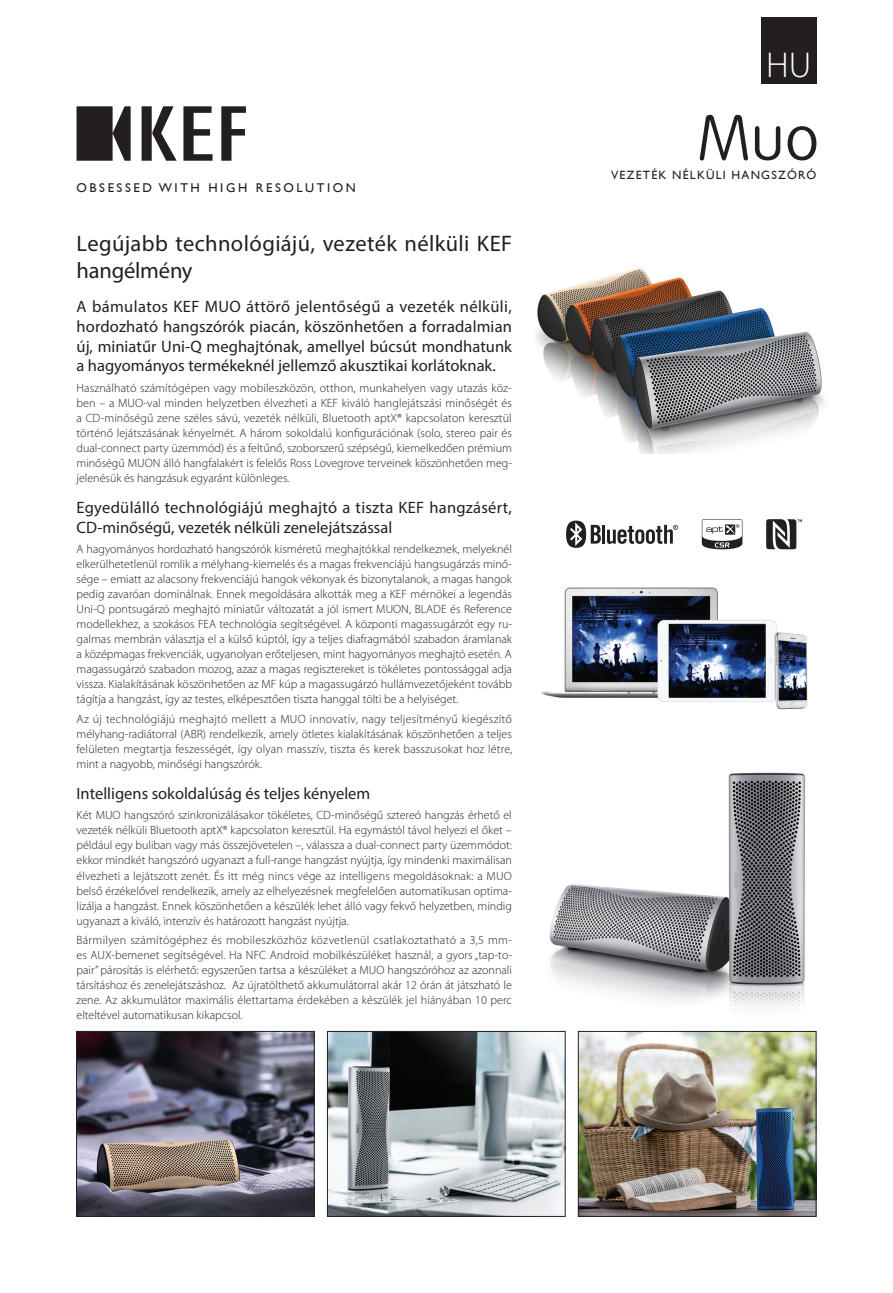
<style>
.page{position:relative;width:893px;height:1293px;background:#fff}
.page>*{position:absolute;margin:0;border:0;box-sizing:border-box;transform-origin:0 0}
.t1{font:300 36px "Myriad Pro";color:#fff}
.t2{font:22.5px/27px "Myriad Pro";letter-spacing:.015em;color:#231f20}
.t3{font:16.5px/19.8px "Myriad Pro";color:#231f20;text-align:justify}
.t4{font:12.75px "Gill Sans";letter-spacing:.2em;color:#231f20}
.t5{font:300 12px/15px "Myriad Pro";color:#231f20;text-align:justify}
.t6{font:12px "Gill Sans";letter-spacing:.1em;color:#231f20}
</style>
<div class="page">
<hr style="left:602px;top:525px;width:3px;height:18px;background:#231f20">
<svg style="left:566px;top:520px;width:35px;height:28px"></svg>
<svg style="left:607px;top:525px;width:71px;height:19px"></svg>
<svg style="left:702px;top:519px;width:40px;height:30px"></svg>
<svg style="left:766px;top:519px;width:36px;height:30px"></svg>
<img style="left:542px;top:587px;width:266px;height:123px">
<img style="left:549px;top:772px;width:257px;height:238px">
<img style="left:78px;top:1033px;width:234px;height:181px">
<div style="left:76px;top:1031px;width:238px;height:185px;border:1px solid #231f20"></div>
<img style="left:580px;top:1033px;width:234px;height:181px">
<div style="left:578px;top:1031px;width:238px;height:185px;border:1px solid #231f20"></div>
<img style="left:329px;top:1033px;width:234px;height:181px">
<div style="left:327px;top:1031px;width:238px;height:185px;border:1px solid #231f20"></div>
<img style="left:535px;top:268px;width:290px;height:185px">
<svg style="left:700px;top:115px;width:48px;height:45px"></svg>
<svg style="left:755px;top:126px;width:25px;height:34px"></svg>
<svg style="left:788px;top:126px;width:28px;height:34px"></svg>
<svg style="left:77px;top:106px;width:169px;height:55px"></svg>
<div style="left:761px;top:17px;width:56px;height:66px;background:#231f20"></div>
<p class="t4" style="left:77px;top:181px;width:281px">OBSESSED WITH HIGH RESOLUTION</p>
<h2 class="t2" style="left:77px;top:229px;width:437px">Legújabb technológiájú, vezeték nélküli KEF hangélmény</h2>
<p class="t3" style="left:77px;top:296px;width:437px">A bámulatos KEF MUO áttörő jelentőségű a vezeték nélküli, hordozható hangszórók piacán, köszönhetően a forradalmian új, miniatűr Uni-Q meghajtónak, amellyel búcsút mondhatunk a hagyományos termékeknél jellemző akusztikai korlátoknak.</p>
<p class="t5" style="left:77px;top:380px;width:437px">Használható számítógépen vagy mobileszközön, otthon, munkahelyen vagy utazás köz&shy;ben – a MUO-val minden helyzetben élvezheti a KEF kiváló hanglejátszási minőségét és a CD-minőségű zene széles sávú, vezeték nélküli, Bluetooth aptX® kapcsolaton keresztül történő lejátszásának kényelmét. A három sokoldalú konfigurációnak (solo, stereo pair és dual-connect party üzemmód) és a feltűnő, szoborszerű szépségű, kiemelkedően prémium minőségű MUON álló hangfalakért is felelős Ross Lovegrove terveinek köszönhetően meg&shy;jelenésük és hangzásuk egyaránt különleges.</p>
<h3 class="t3" style="left:77px;top:497px;width:437px">Egyedülálló technológiájú meghajtó a tiszta KEF hangzásért,<br>CD-minőségű, vezeték nélküli zenelejátszással</h3>
<p class="t5" style="left:77px;top:542px;width:437px">A hagyományos hordozható hangszórók kisméretű meghajtókkal rendelkeznek, melyeknél elkerülhetetlenül romlik a mélyhang-kiemelés és a magas frekvenciájú hangsugárzás minő&shy;sége – emiatt az alacsony frekvenciájú hangok vékonyak és bizonytalanok, a magas hangok pedig zavaróan dominálnak. Ennek megoldására alkották meg a KEF mérnökei a legendás Uni-Q pontsugárzó meghajtó miniatűr változatát a jól ismert MUON, BLADE és Reference modellekhez, a szokásos FEA technológia segítségével. A központi magassugárzót egy ru&shy;galmas membrán választja el a külső kúptól, így a teljes diafragmából szabadon áramlanak a középmagas frekvenciák, ugyanolyan erőteljesen, mint hagyományos meghajtó esetén. A magassugárzó szabadon mozog, azaz a magas regisztereket is tökéletes pontossággal adja vissza. Kialakításának köszönhetően az MF kúp a magassugárzó hullámvezetőjeként tovább tágítja a hangzást, így az testes, elképesztően tiszta hanggal tölti be a helyiséget.</p>
<p class="t5" style="left:77px;top:711px;width:437px">Az új technológiájú meghajtó mellett a MUO innovatív, nagy teljesítményű kiegészítő mélyhang-radiátorral (ABR) rendelkezik, amely ötletes kialakításának köszönhetően a teljes felületen megtartja feszességét, így olyan masszív, tiszta és kerek basszusokat hoz létre, mint a nagyobb, minőségi hangszórók.</p>
<h3 class="t3" style="left:77px;top:783px;width:295px">Intelligens sokoldalúság és teljes kényelem</h3>
<p class="t5" style="left:77px;top:808px;width:437px">Két MUO hangszóró szinkronizálásakor tökéletes, CD-minőségű sztereó hangzás érhető el vezeték nélküli Bluetooth aptX® kapcsolaton keresztül. Ha egymástól távol helyezi el őket – például egy buliban vagy más összejövetelen –, válassza a dual-connect party üzemmódot: ekkor mindkét hangszóró ugyanazt a full-range hangzást nyújtja, így mindenki maximálisan élvezheti a lejátszott zenét. És itt még nincs vége az intelligens megoldásoknak: a MUO belső érzékelővel rendelkezik, amely az elhelyezésnek megfelelően automatikusan optima&shy;lizálja a hangzást. Ennek köszönhetően a készülék lehet álló vagy fekvő helyzetben, mindig ugyanazt a kiváló, intenzív és határozott hangzást nyújtja.</p>
<p class="t5" style="left:77px;top:932px;width:437px">Bármilyen számítógéphez és mobileszközhöz közvetlenül csatlakoztatható a 3,5 mm&shy;es AUX-bemenet segítségével. Ha NFC Android mobilkészüléket használ, a gyors „tap-to&shy;pair” párosítás is elérhető: egyszerűen tartsa a készüléket a MUO hangszóróhoz az azonnali társításhoz és zenelejátszáshoz. Az újratölthető akkumulátorral akár 12 órán át játszható le zene. Az akkumulátor maximális élettartama érdekében a készülék jel hiányában 10 perc elteltével automatikusan kikapcsol.</p>
<h1 class="t1" style="left:766px;top:43px;width:47px">HU</h1>
<p class="t6" style="left:611px;top:168px;width:207px">VEZETÉK NÉLKÜLI HANGSZÓRÓ</p>
</div>
